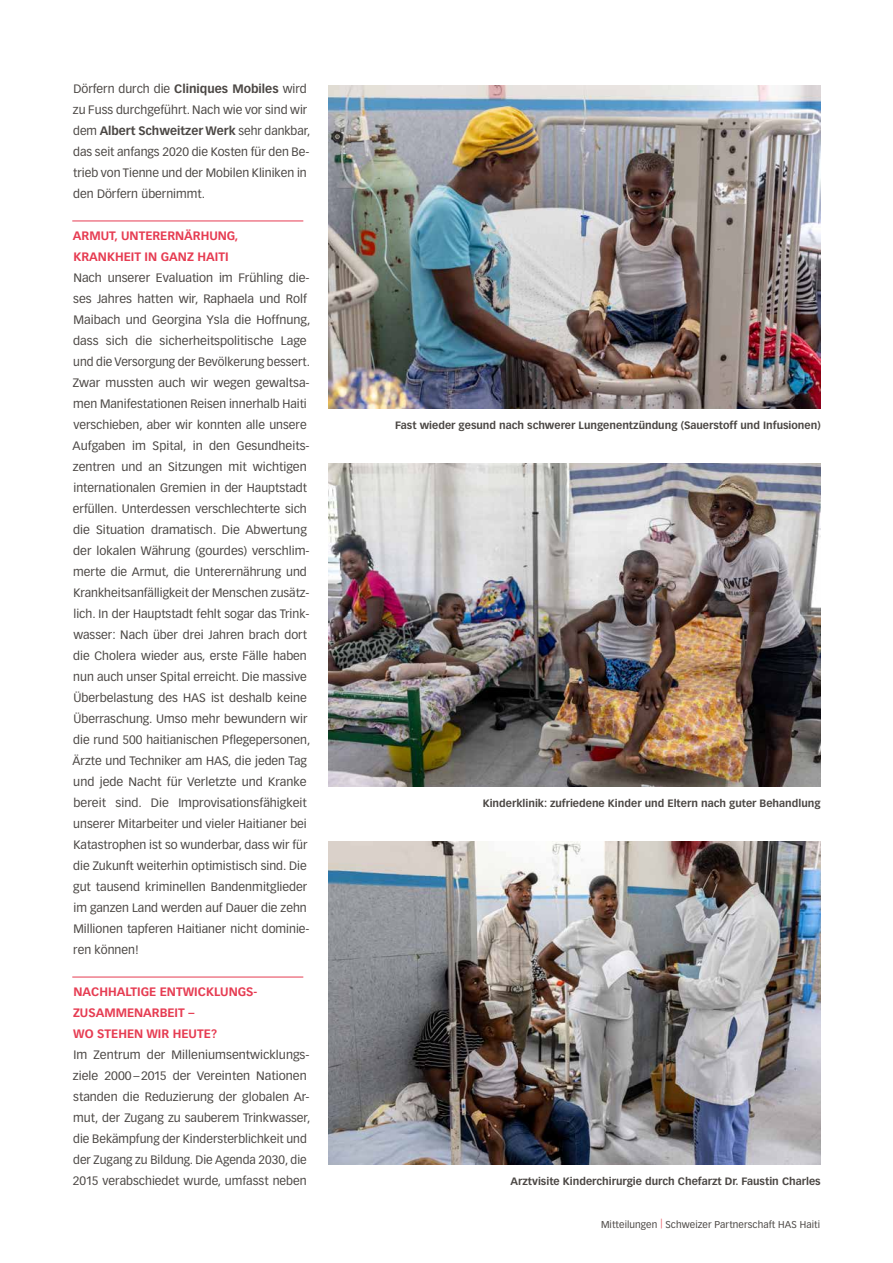
<style>
.page{position:relative;width:893px;height:1263px;background:#fff}
.page>*{position:absolute;margin:0;border:0;box-sizing:border-box;transform-origin:0 0}
.t1{font:12px/21px "Vectora LH";color:#4b4744}
.t2{font:700 12px/21px "Vectora LH";color:#e63c52}
.t3{font:700 10.5px "Vectora LH";color:#4b4744}
.t4{font:9.75px "Vectora LH";letter-spacing:.01em;color:#4b4744}
.s1{font-weight:700}
</style>
<div class="page">
<hr style="left:72px;top:221px;width:231px;height:1px;background:#e63c52">
<hr style="left:72px;top:977px;width:231px;height:1px;background:#e63c52">
<img style="left:329px;top:86px;width:492px;height:322px">
<img style="left:329px;top:464px;width:492px;height:322px">
<img style="left:329px;top:842px;width:492px;height:322px">
<p class="t1" style="left:73px;top:79px;width:239px">Dörfern durch die <span class="s1">Cliniques Mobiles</span> wird zu Fuss durchgeführt. Nach wie vor sind wir dem <span class="s1">Albert Schweitzer Werk</span> sehr dankbar, das seit anfangs 2020 die Kosten für den Be&shy;trieb von Tienne und der Mobilen Kliniken in den Dörfern übernimmt.</p>
<p class="t2" style="left:73px;top:226px;width:167px">ARMUT, UNTERERNÄRHUNG,<br>KRANKHEIT IN GANZ HAITI</p>
<p class="t1" style="left:73px;top:268px;width:239px">Nach unserer Evaluation im Frühling die&shy;ses Jahres hatten wir, Raphaela und Rolf Maibach und Georgina Ysla die Hoffnung, dass sich die sicherheitspolitische Lage und die Versorgung der Bevölkerung bessert.<br>Zwar mussten auch wir wegen gewaltsa&shy;men Manifestationen Reisen innerhalb Haiti verschieben, aber wir konnten alle unsere Aufgaben im Spital, in den Gesundheits&shy;zentren und an Sitzungen mit wichtigen internationalen Gremien in der Hauptstadt erfüllen. Unterdessen verschlechterte sich die Situation dramatisch. Die Abwertung der lokalen Währung (gourdes) verschlim&shy;merte die Armut, die Unterernährung und Krankheitsanfälligkeit der Menschen zusätz&shy;lich. In der Hauptstadt fehlt sogar das Trink&shy;wasser: Nach über drei Jahren brach dort die Cholera wieder aus, erste Fälle haben nun auch unser Spital erreicht. Die massive Überbelastung des HAS ist deshalb keine Überraschung. Umso mehr bewundern wir die rund 500 haitianischen Pflegepersonen, Ärzte und Techniker am HAS, die jeden Tag und jede Nacht für Verletzte und Kranke bereit sind. Die Improvisationsfähigkeit unserer Mitarbeiter und vieler Haitianer bei Katastrophen ist so wunderbar, dass wir für die Zukunft weiterhin optimistisch sind. Die gut tausend kriminellen Bandenmitglieder im ganzen Land werden auf Dauer die zehn Millionen tapferen Haitianer nicht dominie&shy;ren können!</p>
<p class="t2" style="left:73px;top:982px;width:185px">NACHHALTIGE ENTWICKLUNGS-<br>ZUSAMMENARBEIT –<br>WO STEHEN WIR HEUTE?</p>
<p class="t1" style="left:73px;top:1045px;width:239px">Im Zentrum der Milleniumsentwicklungs&shy;ziele 2000–2015 der Vereinten Nationen standen die Reduzierung der globalen Ar&shy;mut, der Zugang zu sauberem Trinkwasser, die Bekämpfung der Kindersterblichkeit und der Zugang zu Bildung. Die Agenda 2030, die 2015 verabschiedet wurde, umfasst neben</p>
<p class="t3" style="left:395px;top:419px;width:427px">Fast wieder gesund nach schwerer Lungenentzündung (Sauerstoff und Infusionen)</p>
<p class="t3" style="left:483px;top:797px;width:339px">Kinderklinik: zufriedene Kinder und Eltern nach guter Behandlung</p>
<p class="t3" style="left:511px;top:1175px;width:312px">Arztvisite Kinderchirurgie durch Chefarzt Dr. Faustin Charles</p>
<p class="t4" style="left:601px;top:1219px;width:221px">Mitteilungen <sup>|</sup> Schweizer Partnerschaft HAS Haiti</p>
</div>
